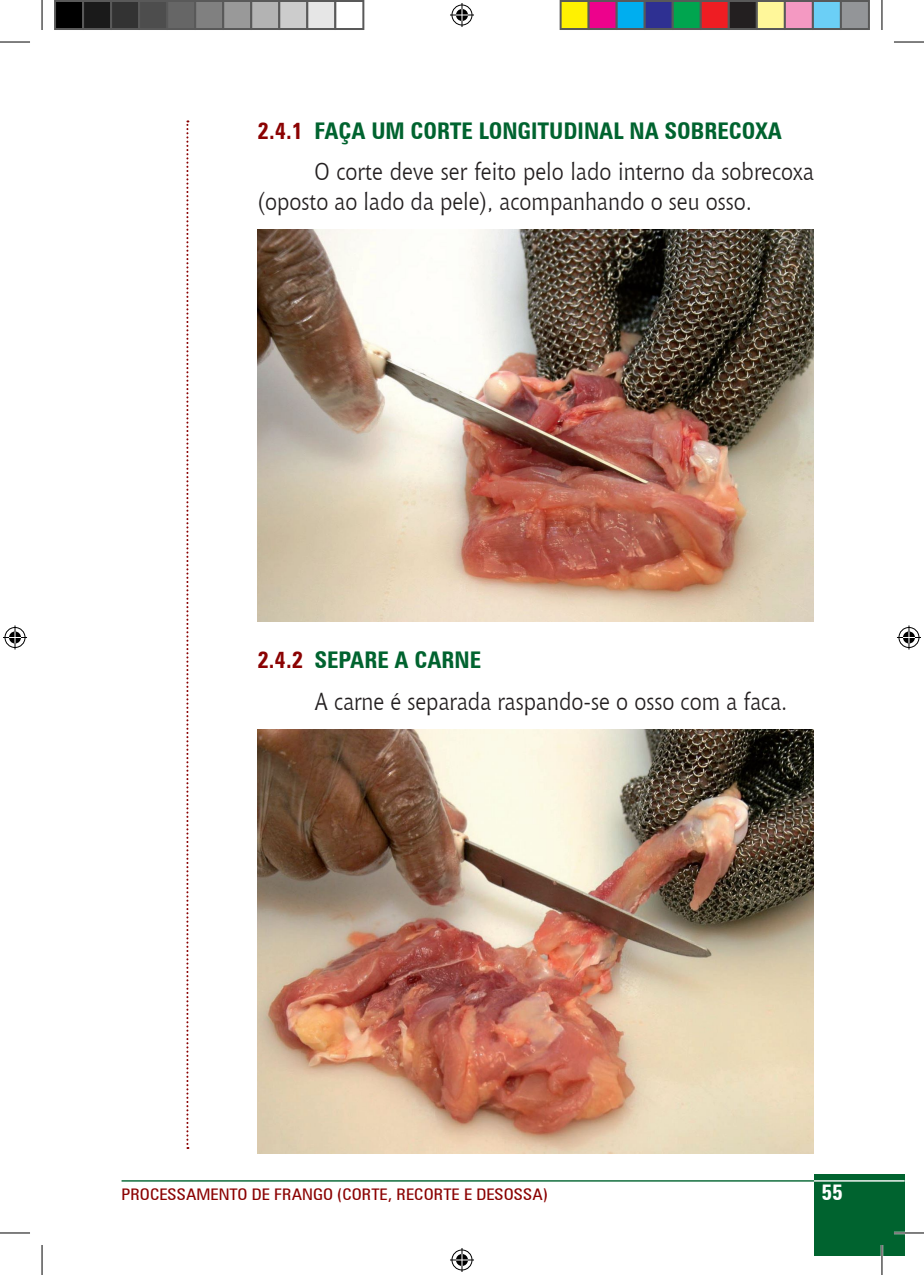
<style>
.page{position:relative;width:924px;height:1275px;background:#fff}
.page>*{position:absolute;margin:0;border:0;box-sizing:border-box;transform-origin:0 0}
.t1{font:24px/30px "Chianti BT";color:#231f20;scale:.9 1}
.t2{font:700 condensed 23px "Zurich BT";color:#00632f}
.t3{font:700 condensed 23px "Zurich BT";color:#8b0202}
.t4{font:700 condensed 22px "Zurich BT";color:#fff}
.t5{font:condensed 16px "Zurich BT";color:#8b0202;scale:1.1 1}
.s1{color:#00632f}
.s2{color:#8b0202}
</style>
<div class="page">
<svg style="left:186px;top:120px;width:2px;height:1029px"></svg>
<hr style="left:121px;top:1180px;width:692px;height:1px;background:#00632f">
<div style="left:813px;top:1174px;width:91px;height:81px;background:#00632f"></div>
<hr style="left:813px;top:1180px;width:91px;height:1px;background:#fff">
<img style="left:257px;top:229px;width:556px;height:393px">
<img style="left:257px;top:729px;width:556px;height:424px">
<hr style="left:893px;top:1231px;width:30px;height:3px;background:#fff">
<hr style="left:880px;top:1245px;width:2px;height:30px;background:#fff">
<hr style="left:0;top:42px;width:30px;height:1px;background:#000">
<hr style="left:893px;top:42px;width:30px;height:1px;background:#000">
<hr style="left:0;top:1232px;width:30px;height:1px;background:#000">
<hr style="left:893px;top:1232px;width:30px;height:1px;background:#000">
<hr style="left:42px;top:0;width:1px;height:30px;background:#000">
<hr style="left:42px;top:1245px;width:1px;height:30px;background:#000">
<hr style="left:881px;top:0;width:1px;height:30px;background:#000">
<hr style="left:881px;top:1245px;width:1px;height:30px;background:#000">
<svg style="left:450px;top:3px;width:24px;height:24px"></svg>
<svg style="left:450px;top:1248px;width:24px;height:24px"></svg>
<svg style="left:3px;top:625px;width:24px;height:24px"></svg>
<svg style="left:897px;top:625px;width:23px;height:24px"></svg>
<div style="left:55px;top:1px;width:28px;height:28px;background:#000"></div>
<div style="left:54px;top:0;width:30px;height:30px;border:2px solid #595959"></div>
<div style="left:83px;top:1px;width:28px;height:28px;background:#1a1a1a"></div>
<div style="left:82px;top:0;width:30px;height:30px;border:2px solid #595959"></div>
<div style="left:111px;top:1px;width:28px;height:28px;background:#333"></div>
<div style="left:110px;top:0;width:30px;height:30px;border:2px solid #595959"></div>
<div style="left:139px;top:1px;width:28px;height:28px;background:#4d4d4d"></div>
<div style="left:138px;top:0;width:30px;height:30px;border:2px solid #595959"></div>
<div style="left:167px;top:1px;width:28px;height:28px;background:#666"></div>
<div style="left:166px;top:0;width:30px;height:30px;border:2px solid #595959"></div>
<div style="left:195px;top:1px;width:28px;height:28px;background:#808080"></div>
<div style="left:194px;top:0;width:30px;height:30px;border:2px solid #595959"></div>
<div style="left:223px;top:1px;width:28px;height:28px;background:#999"></div>
<div style="left:222px;top:0;width:30px;height:30px;border:2px solid #595959"></div>
<div style="left:251px;top:1px;width:28px;height:28px;background:#b3b3b3"></div>
<div style="left:250px;top:0;width:30px;height:30px;border:2px solid #595959"></div>
<div style="left:279px;top:1px;width:28px;height:28px;background:#ccc"></div>
<div style="left:278px;top:0;width:30px;height:30px;border:2px solid #595959"></div>
<div style="left:307px;top:1px;width:28px;height:28px;background:#e6e6e6"></div>
<div style="left:306px;top:0;width:30px;height:30px;border:2px solid #595959"></div>
<div style="left:334px;top:0;width:30px;height:30px;border:2px solid #595959"></div>
<div style="left:560px;top:1px;width:28px;height:28px;background:#fff101"></div>
<div style="left:559px;top:0;width:30px;height:30px;border:2px solid #595959"></div>
<div style="left:588px;top:1px;width:28px;height:28px;background:#ed028c"></div>
<div style="left:587px;top:0;width:30px;height:30px;border:2px solid #595959"></div>
<div style="left:616px;top:1px;width:28px;height:28px;background:#00aeef"></div>
<div style="left:615px;top:0;width:30px;height:30px;border:2px solid #595959"></div>
<div style="left:644px;top:1px;width:28px;height:28px;background:#2e3092"></div>
<div style="left:643px;top:0;width:30px;height:30px;border:2px solid #595959"></div>
<div style="left:672px;top:1px;width:28px;height:28px;background:#00a54f"></div>
<div style="left:671px;top:0;width:30px;height:30px;border:2px solid #595959"></div>
<div style="left:700px;top:1px;width:28px;height:28px;background:#ee1d23"></div>
<div style="left:699px;top:0;width:30px;height:30px;border:2px solid #595959"></div>
<div style="left:728px;top:1px;width:28px;height:28px;background:#231f20"></div>
<div style="left:727px;top:0;width:30px;height:30px;border:2px solid #595959"></div>
<div style="left:756px;top:1px;width:28px;height:28px;background:#fff79a"></div>
<div style="left:755px;top:0;width:30px;height:30px;border:2px solid #595959"></div>
<div style="left:784px;top:1px;width:28px;height:28px;background:#f499c2"></div>
<div style="left:783px;top:0;width:30px;height:30px;border:2px solid #595959"></div>
<div style="left:812px;top:1px;width:28px;height:28px;background:#6bcff6"></div>
<div style="left:811px;top:0;width:30px;height:30px;border:2px solid #595959"></div>
<div style="left:840px;top:1px;width:28px;height:28px;background:#939598"></div>
<div style="left:839px;top:0;width:30px;height:30px;border:2px solid #595959"></div>
<p class="t3" style="left:257px;top:117px;width:82px">2.4.1 <span class="s1">FAÇA</span></p>
<p class="t2" style="left:371px;top:117px;width:53px">UM CORTE</p>
<p class="t2" style="left:478px;top:117px;width:13px">LONGITUDINAL</p>
<p class="t2" style="left:629px;top:117px;width:49px">NA SOBRECOXA</p>
<p class="t1" style="left:257px;top:156px;width:619px;text-indent:57px">O corte deve ser feito pelo lado interno da sobrecoxa (oposto ao lado da pele), acompanhando o seu osso.</p>
<p class="t2" style="left:257px;top:646px;width:83px"><span class="s2">2.4.2</span> SEPARE</p>
<p class="t2" style="left:394px;top:646px;width:34px">A CARNE</p>
<p class="t1" style="left:314px;top:685px;width:527px">A carne é separada raspando-se o osso com a faca.</p>
<p class="t5" style="left:121px;top:1184px;width:389px">PROCESSAMENTO DE FRANGO (CORTE, RECORTE E DESOSSA)</p>
<p class="t4" style="left:821px;top:1179px;width:23px">55</p>
</div>
